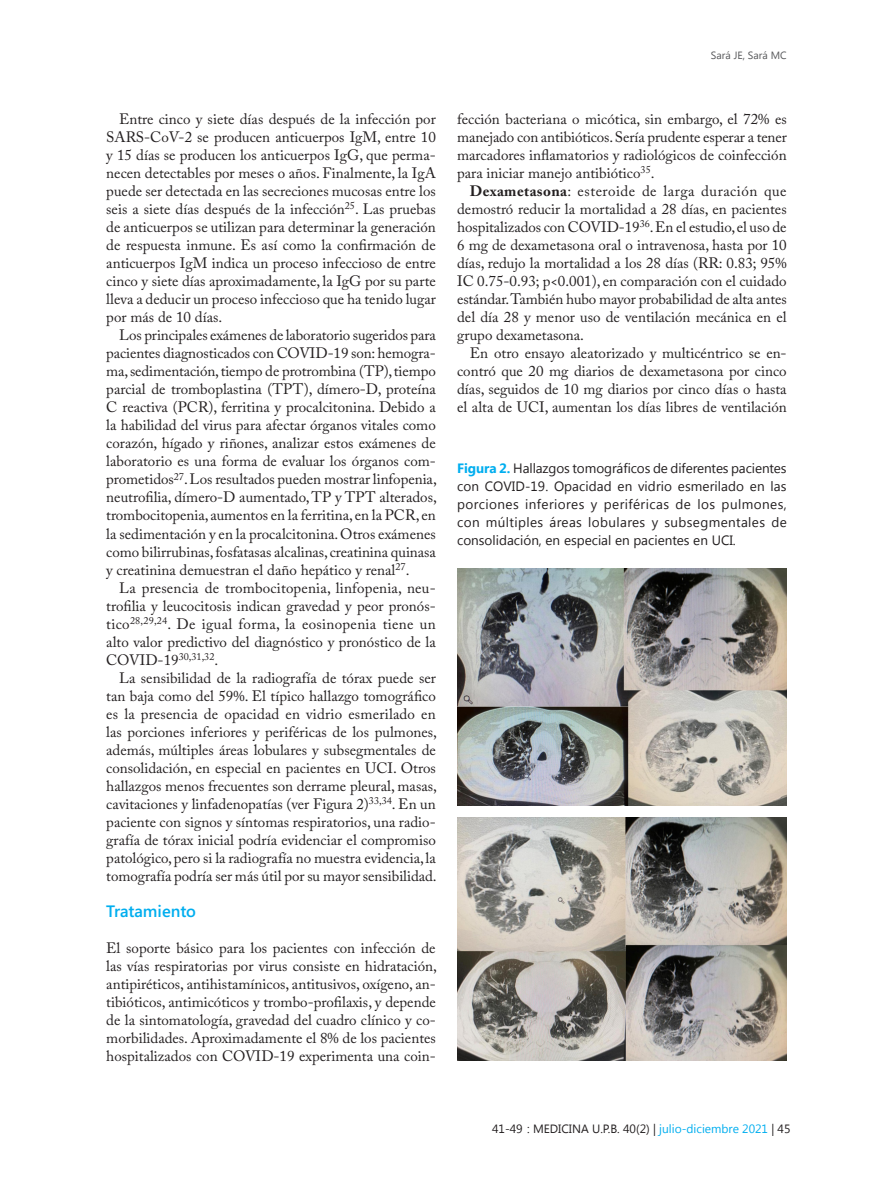
<style>
.page{position:relative;width:893px;height:1191px;background:#fff}
.page>*{position:absolute;margin:0;border:0;box-sizing:border-box;transform-origin:0 0}
._8_subtitulos_2{font:600 16.5px "Segoe";color:#00aeef}
._2_corrido{font:15px/18px "Adobe Caslon Pro";color:#231f20;text-align:justify}
._9_texto_tabla{font:13.5px/18px "Segoe UI";color:#231f20;text-align:justify}
._2_corrido-2{font:12px "Segoe UI";color:#231f20}
.t1{font:10.5px "Segoe UI";color:#57585a}
.s1{font-weight:700}
.s2{font-weight:700;color:#00aeef}
.s3{color:#00aeef}
</style>
<div class="page">
<img style="left:457px;top:817px;width:330px;height:243px">
<img style="left:457px;top:568px;width:330px;height:238px">
<p class="t1" style="left:711px;top:48px;width:77px">Sará JE, Sará MC</p>
<p class="_2_corrido" style="left:106px;top:110px;width:331px;text-indent:13px">Entre cinco y siete días después de la infección por SARS-CoV-2 se producen anticuerpos IgM, entre 10 y 15 días se producen los anticuerpos IgG, que perma&shy;necen detectables por meses o años. Finalmente, la IgA puede ser detectada en las secreciones mucosas entre los seis a siete días después de la infección<sup>25</sup>. Las pruebas de anticuerpos se utilizan para determinar la generación de respuesta inmune. Es así como la confirmación de anticuerpos IgM indica un proceso infeccioso de entre cinco y siete días aproximadamente, la IgG por su parte lleva a deducir un proceso infeccioso que ha tenido lugar por más de 10 días.</p>
<p class="_2_corrido" style="left:106px;top:326px;width:332px;text-indent:13px">Los principales exámenes de laboratorio sugeridos para pacientes diagnosticados con COVID-19 son: hemogra&shy;ma, sedimentación, tiempo de protrombina (TP), tiempo parcial de tromboplastina (TPT), dímero-D, proteína C reactiva (PCR), ferritina y procalcitonina. Debido a la habilidad del virus para afectar órganos vitales como corazón, hígado y riñones, analizar estos exámenes de laboratorio es una forma de evaluar los órganos com&shy;prometidos<sup>27</sup>. Los resultados pueden mostrar linfopenia, neutrofilia, dímero-D aumentado, TP y TPT alterados, trombocitopenia, aumentos en la ferritina, en la PCR, en la sedimentación y en la procalcitonina. Otros exámenes como bilirrubinas, fosfatasas alcalinas, creatinina quinasa y creatinina demuestran el daño hepático y renal<sup>27</sup>.</p>
<p class="_2_corrido" style="left:106px;top:578px;width:331px;text-indent:13px">La presencia de trombocitopenia, linfopenia, neu&shy;trofilia y leucocitosis indican gravedad y peor pronós&shy;tico<sup>28,29,24</sup>. De igual forma, la eosinopenia tiene un alto valor predictivo del diagnóstico y pronóstico de la COVID-19<sup>30,31,32</sup>.</p>
<p class="_2_corrido" style="left:106px;top:668px;width:332px;text-indent:13px">La sensibilidad de la radiografía de tórax puede ser tan baja como del 59%. El típico hallazgo tomográfico es la presencia de opacidad en vidrio esmerilado en las porciones inferiores y periféricas de los pulmones, además, múltiples áreas lobulares y subsegmentales de consolidación, en especial en pacientes en UCI. Otros hallazgos menos frecuentes son derrame pleural, masas, cavitaciones y linfadenopatías (ver Figura 2)<sup>33,34</sup>. En un paciente con signos y síntomas respiratorios, una radio&shy;grafía de tórax inicial podría evidenciar el compromiso patológico, pero si la radiografía no muestra evidencia, la tomografía podría ser más útil por su mayor sensibilidad.</p>
<p class="_8_subtitulos_2" style="left:106px;top:901px;width:91px">Tratamiento</p>
<p class="_2_corrido" style="left:106px;top:938px;width:332px">El soporte básico para los pacientes con infección de las vías respiratorias por virus consiste en hidratación, antipiréticos, antihistamínicos, antitusivos, oxígeno, an&shy;tibióticos, antimicóticos y trombo-profilaxis, y depende de la sintomatología, gravedad del cuadro clínico y co&shy;morbilidades. Aproximadamente el 8% de los pacientes hospitalizados con COVID-19 experimenta una coin-</p>
<p class="_2_corrido" style="left:457px;top:110px;width:331px">fección bacteriana o micótica, sin embargo, el 72% es manejado con antibióticos. Sería prudente esperar a tener marcadores inflamatorios y radiológicos de coinfección para iniciar manejo antibiótico<sup>35</sup>.</p>
<p class="_2_corrido" style="left:457px;top:182px;width:331px;text-indent:13px"><span class="s1">Dexametasona</span>: esteroide de larga duración que demostró reducir la mortalidad a 28 días, en pacientes hospitalizados con COVID-19<sup>36</sup>. En el estudio, el uso de 6 mg de dexametasona oral o intravenosa, hasta por 10 días, redujo la mortalidad a los 28 días (RR: 0.83; 95% IC 0.75-0.93; p&lt;0.001), en comparación con el cuidado estándar. También hubo mayor probabilidad de alta antes del día 28 y menor uso de ventilación mecánica en el grupo dexametasona.</p>
<p class="_2_corrido" style="left:457px;top:344px;width:331px;text-indent:13px">En otro ensayo aleatorizado y multicéntrico se en&shy;contró que 20 mg diarios de dexametasona por cinco días, seguidos de 10 mg diarios por cinco días o hasta el alta de UCI, aumentan los días libres de ventilación</p>
<p class="_9_texto_tabla" style="left:457px;top:459px;width:331px"><span class="s2">Figura 2.</span> Hallazgos tomográficos de diferentes pacientes con COVID-19. Opacidad en vidrio esmerilado en las porciones inferiores y periféricas de los pulmones, con múltiples áreas lobulares y subsegmentales de consolidación, en especial en pacientes en UCI.</p>
<p class="_2_corrido-2" style="left:492px;top:1120px;width:300px">41-49 : MEDICINA U.P.B. 40(2) | <span class="s3">julio-diciembre 2021</span> | 45</p>
</div>
